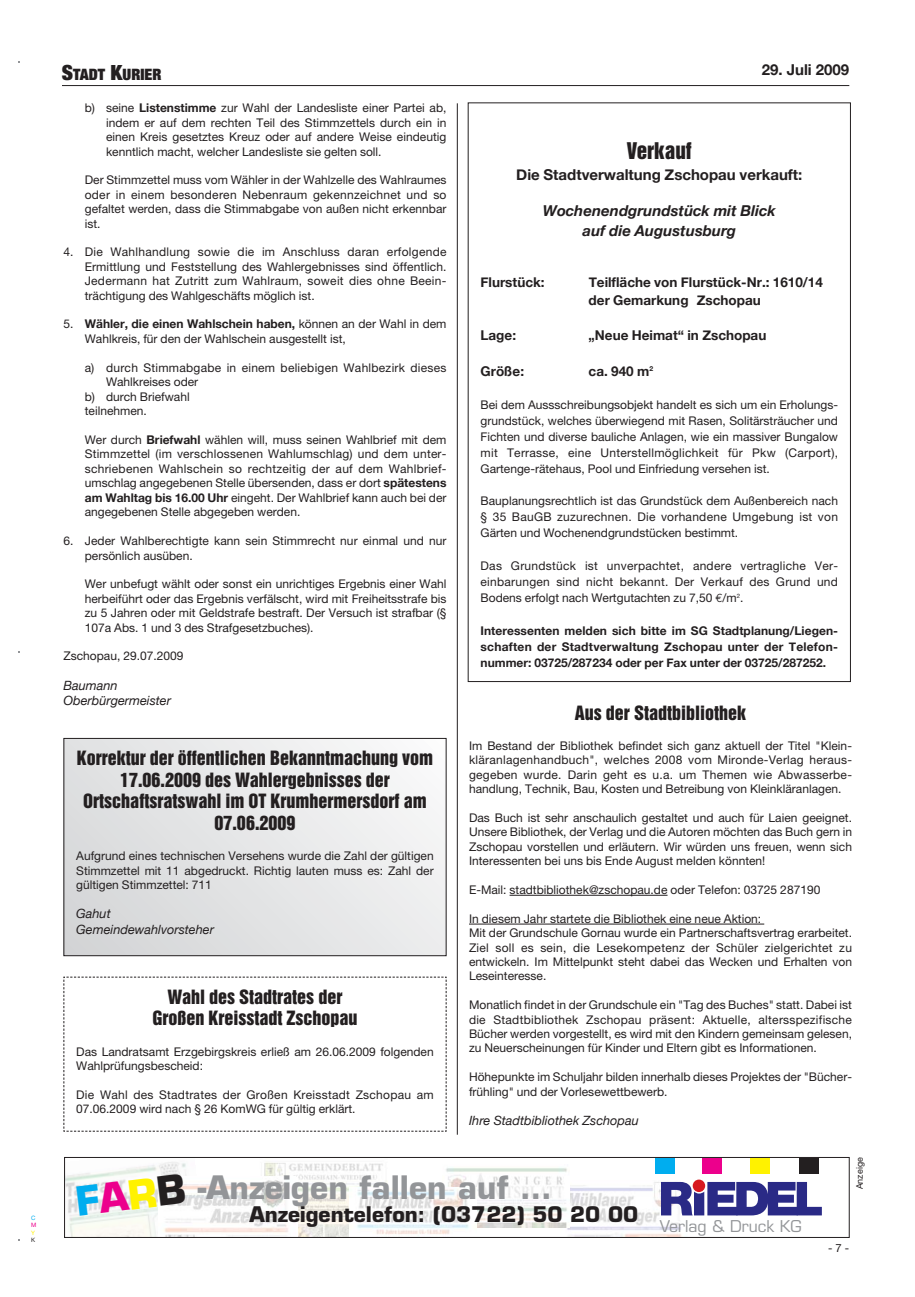
<style>
.page{position:relative;width:915px;height:1297px;background:#fff}
.page>*{position:absolute;margin:0;border:0;box-sizing:border-box;transform-origin:0 0}
.t1{font:700 39.15px "Eurostile";color:#00adef}
.t2{font:700 31.5px "Eurostile";color:#939598}
.t3{font:700 21px "Eurostile";color:#231f20}
.t4{font:21px "Helvetica Inserat";color:#231f20}
.t5{font:18px/21.6px "Helvetica Inserat";color:#231f20;text-align:center}
.t6{font:15.9px "Eurostile";color:#939598}
.t7{font:900 expanded 15.75px "Helvetica Neue";color:#231f20}
.t8{font:700 15px "Helvetica Neue";color:#231f20}
.t9{font:italic 700 15px/19.6px "Helvetica Neue";color:#231f20;text-align:center}
.t10{font:700 13.5px/17.9px "Helvetica Neue";color:#231f20}
.t11{font:italic 12.75px/15.3px "Helvetica Neue";color:#231f20}
.t12{font:12px/14.4px "Helvetica Neue";color:#231f20;text-align:justify}
.t13{font:700 12px/16px "Helvetica Neue";color:#231f20;text-align:justify}
.t14{font:12px/14.4px "Helvetica Neue";letter-spacing:.02em;color:#231f20}
.t15{font:11.25px "Helvetica Neue";color:#231f20}
.t16{font:9px "Helvetica Neue";color:#231f20}
.t17{font:6px "Helvetica Neue";color:#00adef}
.t18{font:6px "Helvetica Neue";color:#ec008c}
.t19{font:6px "Helvetica Neue";color:#fff200}
.t20{font:6px "Helvetica Neue";color:#231f20}
.s1{font-size:21px}
.s2{font-weight:700}
.s3{font-family:"Euro Mono"}
.s4{color:#ec008c}
.s5{color:#fff200}
.s6{color:#231f20}
</style>
<div class="page">
<hr style="left:62px;top:85px;width:787px;height:1px;background:#231f20">
<hr style="left:457px;top:103px;width:1px;height:1032px;background:#231f20">
<div style="left:64px;top:738px;width:382px;height:218px;background:linear-gradient(to right,#d9dadb,#f4f4f4)"></div>
<div style="left:63px;top:738px;width:383px;height:218px;border:1px solid #231f20"></div>
<svg style="left:63px;top:976px;width:383px;height:156px"></svg>
<hr style="left:509px;top:895px;width:158px;height:1px;background:#231f20">
<hr style="left:469px;top:924px;width:295px;height:1px;background:#231f20">
<img style="left:560px;top:1181px;width:127px;height:55px">
<img style="left:264px;top:1162px;width:123px;height:74px">
<img style="left:446px;top:1168px;width:123px;height:59px">
<div style="left:655px;top:1158px;width:20px;height:16px;background:#00adef"></div>
<div style="left:702px;top:1158px;width:20px;height:16px;background:#ec008c"></div>
<div style="left:749px;top:1158px;width:20px;height:16px;background:#fff200"></div>
<div style="left:798px;top:1158px;width:20px;height:16px;background:#231f20"></div>
<svg style="left:692px;top:1179px;width:13px;height:13px"></svg>
<svg style="left:660px;top:1182px;width:161px;height:33px"></svg>
<img style="left:66px;top:1162px;width:120px;height:74px">
<img style="left:158px;top:1177px;width:138px;height:59px">
<img style="left:349px;top:1187px;width:127px;height:49px">
<div style="left:64px;top:1157px;width:785px;height:81px;border:1px solid #231f20"></div>
<p class="t17" style="left:31px;top:1216px;width:6px">C</p>
<p class="t18" style="left:31px;top:1223px;width:7px">M</p>
<p class="t19" style="left:31px;top:1230px;width:5px">Y</p>
<p class="t20" style="left:31px;top:1237px;width:6px">K</p>
<h3 class="t7" style="left:62px;top:68px;width:101px"><span class="s1">S</span>TADT <span class="s1">K</span>URIER</h3>
<p class="t8" style="left:761px;top:60px;width:89px">29. Juli 2009</p>
<p class="t12" style="left:106px;top:102px;width:342px;text-indent:-21px">b) seine <span class="s2">Listenstimme</span> zur Wahl der Landesliste einer Partei ab, indem er auf dem rechten Teil des Stimmzettels durch ein in einen Kreis gesetztes Kreuz oder auf andere Weise eindeutig kenntlich macht, welcher Landesliste sie gelten soll.</p>
<p class="t12" style="left:85px;top:174px;width:363px">Der Stimmzettel muss vom Wähler in der Wahlzelle des Wahlraumes oder in einem besonderen Nebenraum gekennzeichnet und so gefaltet werden, dass die Stimmabgabe von außen nicht erkennbar ist.</p>
<p class="t12" style="left:85px;top:246px;width:363px;text-indent:-21px">4. Die Wahlhandlung sowie die im Anschluss daran erfolgende Ermittlung und Feststellung des Wahlergebnisses sind öffentlich.<br>Jedermann hat Zutritt zum Wahlraum, soweit dies ohne Beein&shy;trächtigung des Wahlgeschäfts möglich ist.</p>
<p class="t12" style="left:85px;top:318px;width:363px;text-indent:-21px">5. <span class="s2">Wähler, die einen Wahlschein haben,</span> können an der Wahl in dem<br>Wahlkreis, für den der Wahlschein ausgestellt ist,</p>
<p class="t14" style="left:85px;top:361px;width:363px">a) durch Stimmabgabe in einem beliebigen Wahlbezirk dieses</p>
<p class="t12" style="left:106px;top:376px;width:94px">Wahlkreises oder</p>
<p class="t12" style="left:85px;top:390px;width:106px">b) durch Briefwahl</p>
<p class="t12" style="left:85px;top:405px;width:64px">teilnehmen.</p>
<p class="t12" style="left:85px;top:433px;width:363px">Wer durch <span class="s2">Briefwahl</span> wählen will, muss seinen Wahlbrief mit dem Stimmzettel (im verschlossenen Wahlumschlag) und dem unter&shy;schriebenen Wahlschein so rechtzeitig der auf dem Wahlbrief&shy;umschlag angegebenen Stelle übersenden, dass er dort <span class="s2">spätestens am Wahltag bis 16.00 Uhr</span> eingeht. Der Wahlbrief kann auch bei der angegebenen Stelle abgegeben werden.</p>
<p class="t12" style="left:85px;top:535px;width:363px;text-indent:-21px">6. Jeder Wahlberechtigte kann sein Stimmrecht nur einmal und nur persönlich ausüben.</p>
<p class="t12" style="left:85px;top:578px;width:363px">Wer unbefugt wählt oder sonst ein unrichtiges Ergebnis einer Wahl herbeiführt oder das Ergebnis verfälscht, wird mit Freiheitsstrafe bis zu 5 Jahren oder mit Geldstrafe bestraft. Der Versuch ist strafbar (§ 107a Abs. 1 und 3 des Strafgesetzbuches).</p>
<p class="t12" style="left:63px;top:650px;width:121px">Zschopau, 29.07.2009</p>
<p class="t11" style="left:63px;top:677px;width:109px">Baumann<br>Oberbürgermeister</p>
<h3 class="t5" style="left:77px;top:748px;width:358px">Korrektur der öffentlichen Bekanntmachung vom 17.06.2009 des Wahlergebnisses der Ortschaftsratswahl im OT Krumhermersdorf am 07.06.2009</h3>
<p class="t12" style="left:76px;top:850px;width:359px">Aufgrund eines technischen Versehens wurde die Zahl der gültigen Stimmzettel mit 11 abgedruckt. Richtig lauten muss es: Zahl der gültigen Stimmzettel: 711</p>
<p class="t11" style="left:76px;top:906px;width:139px">Gahut<br>Gemeindewahlvorsteher</p>
<h3 class="t5" style="left:152px;top:987px;width:207px">Wahl des Stadtrates der<br>Großen Kreisstadt Zschopau</h3>
<p class="t12" style="left:76px;top:1045px;width:359px">Das Landratsamt Erzgebirgskreis erließ am 26.06.2009 folgenden<br>Wahlprüfungsbescheid:</p>
<p class="t14" style="left:76px;top:1088px;width:359px">Die Wahl des Stadtrates der Großen Kreisstadt Zschopau am<br>07.06.2009 wird nach § 26 KomWG für gültig erklärt.</p>
<h3 class="t4" style="left:626px;top:142px;width:66px">Verkauf</h3>
<p class="t8" style="left:516px;top:166px;width:287px">Die Stadtverwaltung Zschopau verkauft:</p>
<p class="t9" style="left:542px;top:201px;width:234px">Wochenendgrundstück mit Blick auf die Augustusburg</p>
<p class="t10" style="left:480px;top:273px;width:65px">Flurstück:</p>
<p class="t10" style="left:588px;top:273px;width:236px">Teilfläche von Flurstück-Nr.: 1610/14 der Gemarkung Zschopau</p>
<p class="t10" style="left:480px;top:326px;width:37px">Lage:</p>
<p class="t10" style="left:588px;top:326px;width:179px">„Neue Heimat“ in Zschopau</p>
<p class="t10" style="left:480px;top:362px;width:45px">Größe:</p>
<p class="t10" style="left:588px;top:362px;width:66px">ca. 940 m<sup>2</sup></p>
<p class="t12" style="left:480px;top:398px;width:359px;line-height:16px">Bei dem Aussschreibungsobjekt handelt es sich um ein Erholungs&shy;grundstück, welches überwiegend mit Rasen, Solitärsträucher und Fichten und diverse bauliche Anlagen, wie ein massiver Bungalow mit Terrasse, eine Unterstellmöglichkeit für Pkw (Carport), Gartenge-rätehaus, Pool und Einfriedung versehen ist.</p>
<p class="t12" style="left:480px;top:494px;width:359px;line-height:16px">Bauplanungsrechtlich ist das Grundstück dem Außenbereich nach § 35 BauGB zuzurechnen. Die vorhandene Umgebung ist von Gärten und Wochenendgrundstücken bestimmt.</p>
<p class="t12" style="left:480px;top:558px;width:359px;line-height:16.4px">Das Grundstück ist unverpachtet, andere vertragliche Ver&shy;einbarungen sind nicht bekannt. Der Verkauf des Grund und Bodens erfolgt nach Wertgutachten zu 7,50 <span class="s3">€</span>/m<sup>2</sup>.</p>
<p class="t13" style="left:480px;top:622px;width:359px">Interessenten melden sich bitte im SG Stadtplanung/Liegen&shy;schaften der Stadtverwaltung Zschopau unter der Telefon&shy;nummer: 03725/287234 oder per Fax unter der 03725/287252.</p>
<h3 class="t5" style="left:574px;top:703px;width:173px">Aus der Stadtbibliothek</h3>
<p class="t12" style="left:469px;top:740px;width:384px">Im Bestand der Bibliothek befindet sich ganz aktuell der Titel "Klein&shy;kläranlagenhandbuch", welches 2008 vom Mironde-Verlag heraus&shy;gegeben wurde. Darin geht es u.a. um Themen wie Abwasserbe&shy;handlung, Technik, Bau, Kosten und Betreibung von Kleinkläranlagen.</p>
<p class="t12" style="left:469px;top:812px;width:384px">Das Buch ist sehr anschaulich gestaltet und auch für Laien geeignet.<br>Unsere Bibliothek, der Verlag und die Autoren möchten das Buch gern in Zschopau vorstellen und erläutern. Wir würden uns freuen, wenn sich Interessenten bei uns bis Ende August melden könnten!</p>
<p class="t12" style="left:469px;top:884px;width:353px">E-Mail: stadtbibliothek@zschopau.de oder Telefon: 03725 287190</p>
<p class="t12" style="left:469px;top:912px;width:384px;text-align:left">In diesem Jahr startete die Bibliothek eine neue Aktion:<br>Mit der Grundschule Gornau wurde ein Partnerschaftsvertrag erarbeitet.<br>Ziel soll es sein, die Lesekompetenz der Schüler zielgerichtet zu entwickeln. Im Mittelpunkt steht dabei das Wecken und Erhalten von Leseinteresse.</p>
<p class="t12" style="left:469px;top:999px;width:384px">Monatlich findet in der Grundschule ein "Tag des Buches" statt. Dabei ist die Stadtbibliothek Zschopau präsent: Aktuelle, altersspezifische Bücher werden vorgestellt, es wird mit den Kindern gemeinsam gelesen, zu Neuerscheinungen für Kinder und Eltern gibt es Informationen.</p>
<p class="t12" style="left:469px;top:1071px;width:384px">Höhepunkte im Schuljahr bilden innerhalb dieses Projektes der "Bücher&shy;frühling" und der Vorlesewettbewerb.</p>
<p class="t11" style="left:469px;top:1113px;width:171px">Ihre Stadtbibliothek Zschopau</p>
<h1 class="t1" style="left:74px;top:1187px;width:112px;rotate:-7deg">F<span class="s4">A</span><span class="s5">R</span><span class="s6">B</span></h1>
<h2 class="t2" style="left:198px;top:1175px;width:355px">-Anzeigen fallen auf …</h2>
<h3 class="t3" style="left:249px;top:1206px;width:390px">Anzeigentelefon: (03722) 50 20 00</h3>
<h3 class="t6" style="left:659px;top:1220px;width:143px">Verlag &amp; Druck KG</h3>
<p class="t16" style="left:855px;top:1189px;width:33px;rotate:-90deg">Anzeige</p>
<p class="t15" style="left:827px;top:1244px;width:23px">- 7 -</p>
</div>
